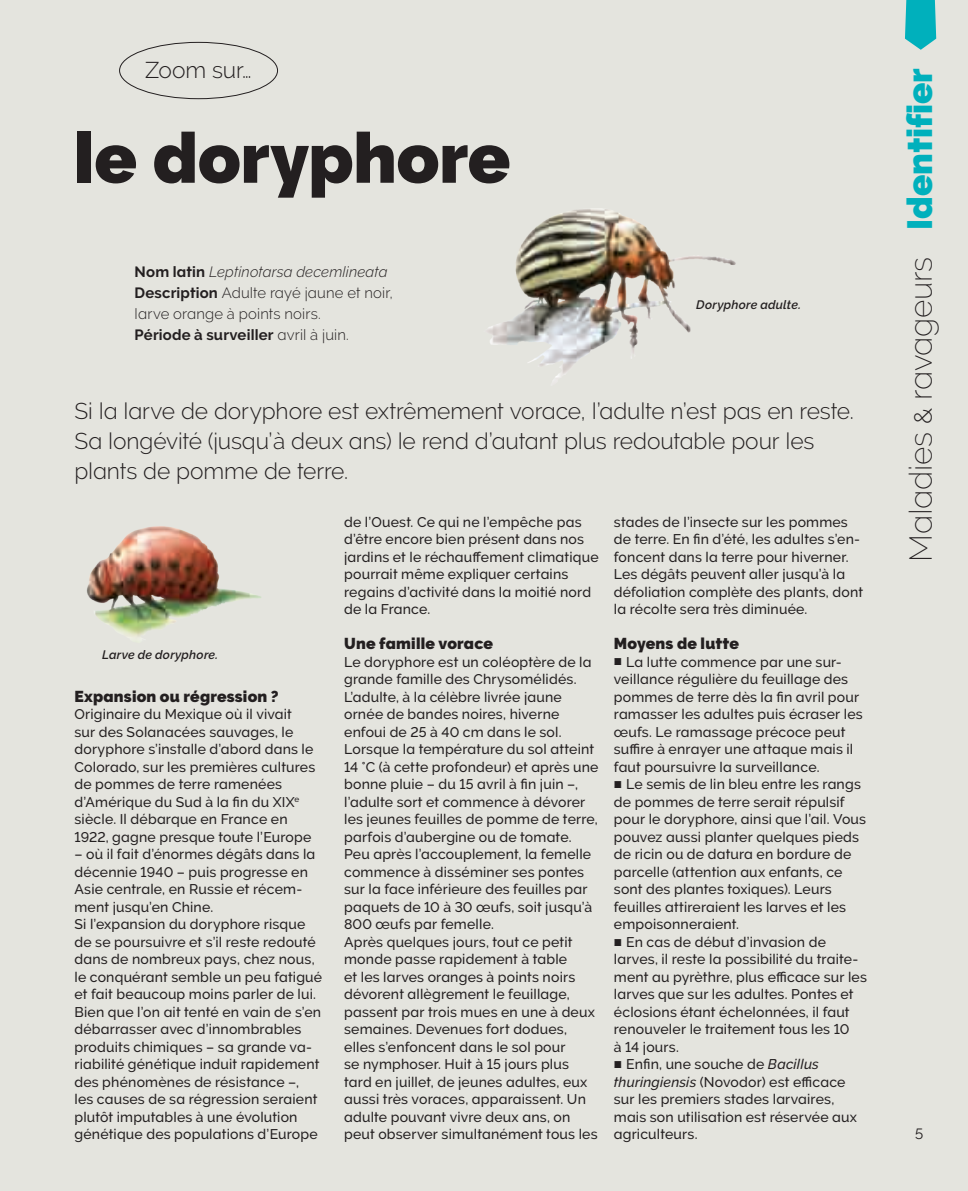
<style>
.page{position:relative;width:968px;height:1191px;background:#fff}
.page>*{position:absolute;margin:0;border:0;box-sizing:border-box;transform-origin:0 0}
.t1{font:900 70px "Raleway";letter-spacing:-.005em;color:#231f20}
.t2{font:900 35px "Raleway";color:#00b0bc}
.t3{font:200 31.5px "Raleway";letter-spacing:-.01em;color:#231f20}
.t4{font:300 22.75px/29.8px "Raleway";letter-spacing:-.005em;color:#231f20}
.t5{font:900 15.75px "Raleway";letter-spacing:.015em;color:#231f20}
.t6{font:300 14.88px/21px "Raleway";letter-spacing:.01em;color:#231f20}
.t7{font:14.88px "Raleway";color:#231f20}
.t8{font:500 14px/17.5px "Raleway";letter-spacing:.015em;color:#231f20}
.t9{font:italic 600 12.25px "Raleway";letter-spacing:.02em;color:#231f20}
.s1{font-weight:700}
.s2{font-style:italic}
.s3{font-weight:300;font-size:24.5px}
</style>
<div class="page">
<div style="left:0;top:0;width:967px;height:1191px;background:#e4e4de"></div>
<svg style="left:905px;top:0;width:31px;height:50px;background:#20b7c0"></svg>
<div style="left:119px;top:42px;width:159px;height:57px;border:1px solid #231f20;border-radius:50%"></div>
<img style="left:488px;top:208px;width:248px;height:174px">
<img style="left:86px;top:526px;width:175px;height:114px">
<h3 class="t4" style="left:145px;top:55px;width:108px">Zoom sur…</h3>
<h1 class="t1" style="left:74px;top:117px;width:437px">le doryphore</h1>
<p class="t6" style="left:135px;top:261px;width:260px"><span class="s1">Nom latin</span> <span class="s2">Leptinotarsa decemlineata </span><span class="s1">Description</span> Adulte rayé jaune et noir, larve orange à points noirs.<br><span class="s1">Période à surveiller</span> avril à juin.</p>
<p class="t9" style="left:696px;top:297px;width:106px">Doryphore adulte.</p>
<h3 class="t4" style="left:74px;top:396px;width:780px">Si la larve de doryphore est extrêmement vorace, l’adulte n’est pas en reste.<br>Sa longévité (jusqu’à deux ans) le rend d’autant plus redoutable pour les plants de pomme de terre.</h3>
<p class="t9" style="left:102px;top:647px;width:117px">Larve de doryphore.</p>
<p class="t5" style="left:74px;top:687px;width:206px">Expansion ou régression ?</p>
<p class="t8" style="left:74px;top:705px;width:242px">Originaire du Mexique où il vivait sur des Solanacées sauvages, le doryphore s’installe d’abord dans le Colorado, sur les premières cultures de pommes de terre ramenées d’Amérique du Sud à la fin du XIX<sup>e </sup>siècle. Il débarque en France en 1922, gagne presque toute l’Europe</p>
<p class="t8" style="left:74px;top:845px;width:249px">– où il fait d’énormes dégâts dans la décennie 1940 – puis progresse en Asie centrale, en Russie et récem&shy;ment jusqu’en Chine.<br>Si l’expansion du doryphore risque de se poursuivre et s’il reste redouté dans de nombreux pays, chez nous, le conquérant semble un peu fatigué et fait beaucoup moins parler de lui.<br>Bien que l’on ait tenté en vain de s’en débarrasser avec d’innombrables produits chimiques – sa grande va&shy;riabilité génétique induit rapidement des phénomènes de résistance –,<br>les causes de sa régression seraient plutôt imputables à une évolution génétique des populations d’Europe</p>
<p class="t8" style="left:344px;top:513px;width:256px">de l’Ouest. Ce qui ne l’empêche pas d’être encore bien présent dans nos jardins et le réchauffement climatique pourrait même expliquer certains regains d’activité dans la moitié nord de la France.</p>
<p class="t5" style="left:344px;top:634px;width:150px">Une famille vorace</p>
<p class="t8" style="left:344px;top:653px;width:256px">Le doryphore est un coléoptère de la grande famille des Chrysomélidés.<br>L’adulte, à la célèbre livrée jaune ornée de bandes noires, hiverne enfoui de 25 à 40 cm dans le sol.<br>Lorsque la température du sol atteint 14 °C (à cette profondeur) et après une bonne pluie – du 15 avril à fin juin –, l’adulte sort et commence à dévorer les jeunes feuilles de pomme de terre, parfois d’aubergine ou de tomate.<br>Peu après l’accouplement, la femelle commence à disséminer ses pontes sur la face inférieure des feuilles par paquets de 10 à 30 œufs, soit jusqu’à 800 œufs par femelle.<br>Après quelques jours, tout ce petit monde passe rapidement à table<br>et les larves oranges à points noirs dévorent allègrement le feuillage, passent par trois mues en une à deux semaines. Devenues fort dodues, elles s’enfoncent dans le sol pour<br>se nymphoser. Huit à 15 jours plus tard en juillet, de jeunes adultes, eux aussi très voraces, apparaissent. Un adulte pouvant vivre deux ans, on peut observer simultanément tous les</p>
<p class="t8" style="left:613px;top:513px;width:251px">stades de l’insecte sur les pommes de terre. En fin d’été, les adultes s’en&shy;foncent dans la terre pour hiverner.<br>Les dégâts peuvent aller jusqu’à la défoliation complète des plants, dont la récolte sera très diminuée.</p>
<p class="t5" style="left:613px;top:634px;width:127px">Moyens de lutte</p>
<p class="t8" style="left:613px;top:653px;width:250px;text-indent:12px">La lutte commence par une sur&shy;veillance régulière du feuillage des pommes de terre dès la fin avril pour ramasser les adultes puis écraser les œufs. Le ramassage précoce peut suffire à enrayer une attaque mais il faut poursuivre la surveillance.</p>
<p class="t8" style="left:626px;top:775px;width:236px">Le semis de lin bleu entre les rangs</p>
<p class="t8" style="left:613px;top:793px;width:232px">de pommes de terre serait répulsif</p>
<p class="t8" style="left:613px;top:810px;width:254px">pour le doryphore, ainsi que l’ail. Vous</p>
<p class="t8" style="left:613px;top:828px;width:247px">pouvez aussi planter quelques pieds</p>
<p class="t8" style="left:613px;top:845px;width:239px">de ricin ou de datura en bordure de</p>
<p class="t8" style="left:613px;top:863px;width:230px">parcelle (attention aux enfants, ce</p>
<p class="t8" style="left:613px;top:880px;width:219px">sont des plantes toxiques). Leurs</p>
<p class="t8" style="left:613px;top:898px;width:233px">feuilles attireraient les larves et les</p>
<p class="t8" style="left:613px;top:915px;width:127px">empoisonneraient.</p>
<p class="t8" style="left:626px;top:933px;width:201px">En cas de début d’invasion de</p>
<p class="t8" style="left:613px;top:950px;width:246px">larves, il reste la possibilité du traite-</p>
<p class="t8" style="left:613px;top:968px;width:254px">ment au pyrèthre, plus efficace sur les</p>
<p class="t8" style="left:613px;top:985px;width:241px">larves que sur les adultes. Pontes et</p>
<p class="t8" style="left:613px;top:1003px;width:237px">éclosions étant échelonnées, il faut</p>
<p class="t8" style="left:613px;top:1020px;width:237px">renouveler le traitement tous les 10</p>
<p class="t8" style="left:613px;top:1038px;width:67px">à 14 jours.</p>
<p class="t8" style="left:626px;top:1055px;width:194px">Enfin, une souche de <span class="s2">Bacillus</span></p>
<p class="t8" style="left:613px;top:1073px;width:233px"><span class="s2">thuringiensis</span> (Novodor) est efficace</p>
<p class="t8" style="left:613px;top:1090px;width:222px">sur les premiers stades larvaires,</p>
<p class="t8" style="left:613px;top:1108px;width:245px">mais son utilisation est réservée aux</p>
<p class="t8" style="left:613px;top:1125px;width:85px">agriculteurs.</p>
<h2 class="t2" style="left:899px;top:230px;width:164px;rotate:-90deg">Identifier</h2>
<h3 class="t3" style="left:901px;top:562px;width:307px;rotate:-90deg">Maladies <span class="s3">&amp;</span> ravageurs</h3>
<p class="t7" style="left:915px;top:1122px;width:10px">5</p>
</div>
